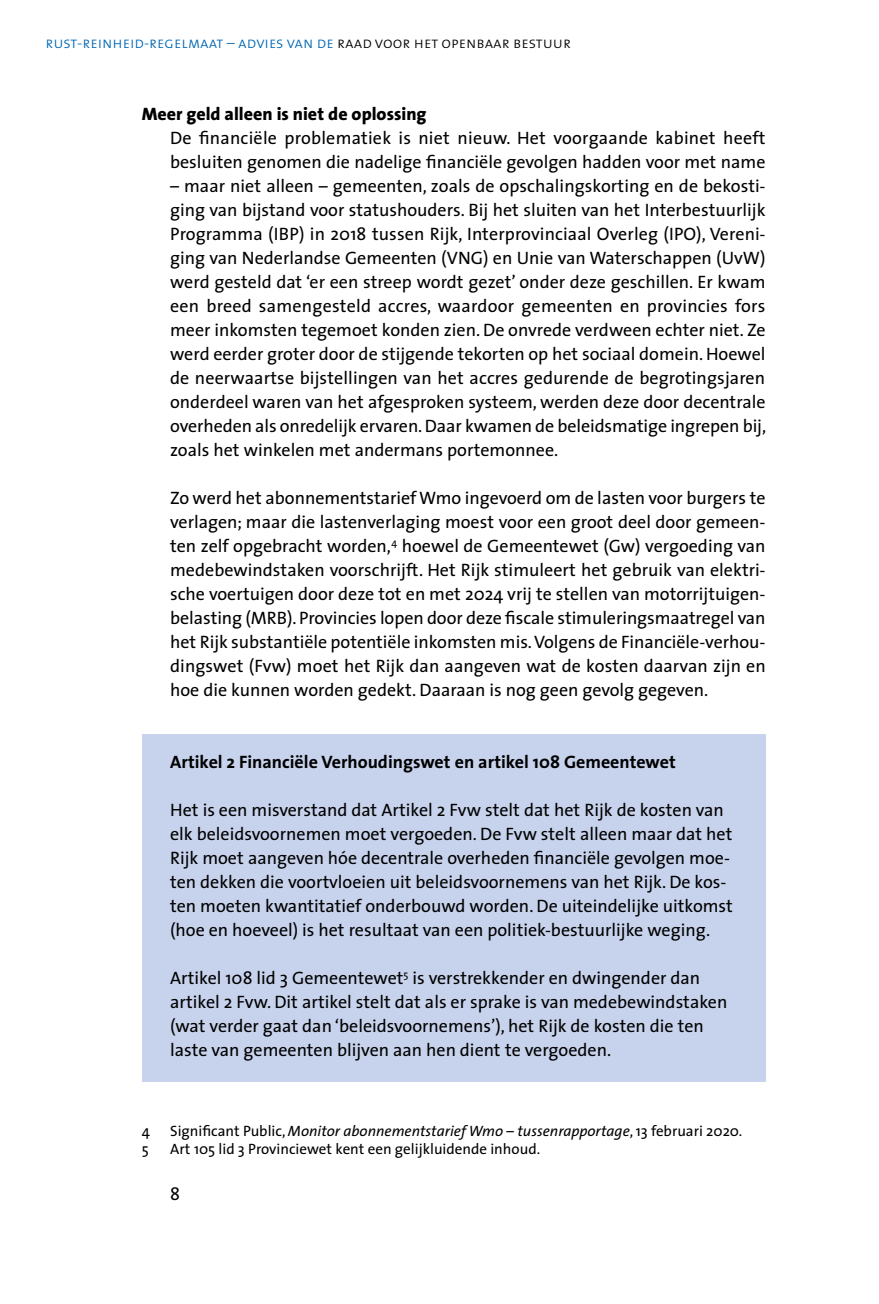
<style>
.page{position:relative;width:879px;height:1304px;background:#fff}
.page>*{position:absolute;margin:0;border:0;box-sizing:border-box;transform-origin:0 0}
.P4_Broodtekst-TheSan{font:18px/24px "The Sans";color:#000;text-align:justify}
.P5_Kadertekst-TheSan{font:18px/24px "The Sans";color:#000}
.H5_Kaderkop-TheSansB{font:700 18px "The Sans";color:#000}
.H3_Kop_1-TheSansExBo{font:800 18px "The Sans";color:#000}
.t1{font:16px "The Sans Light Caps";color:#0066b3}
.P_voetnoot-TheSans{font:italic 15px "The Sans";color:#000}
.P_voetnoot-TheSans-2{font:15px "The Sans";color:#000}
.s1{color:#000}
.s2{font-style:normal}
</style>
<div class="page">
<div style="left:142px;top:734px;width:623px;height:347px;background:#c7d2ec"></div>
<p class="t1" style="left:45px;top:32px;width:527px">rust-reinheid-regelmaat – advies van de <span class="s1">raad voor het openbaar bestuur</span></p>
<h3 class="H3_Kop_1-TheSansExBo" style="left:142px;top:102px;width:286px">Meer geld alleen is niet de oplossing</h3>
<p class="P4_Broodtekst-TheSan" style="left:170px;top:126px;width:597px">De financiële problematiek is niet nieuw. Het voorgaande kabinet heeft besluiten genomen die nadelige financiële gevolgen hadden voor met name</p>
<p class="P4_Broodtekst-TheSan" style="left:170px;top:174px;width:597px">– maar niet alleen – gemeenten, zoals de opschalingskorting en de bekosti&shy;ging van bijstand voor statushouders. Bij het sluiten van het Interbestuurlijk Programma (IBP) in 2018 tussen Rijk, Interprovinciaal Overleg (IPO), Vereni&shy;ging van Nederlandse Gemeenten (VNG) en Unie van Waterschappen (UvW) werd gesteld dat ‘er een streep wordt gezet’ onder deze geschillen. Er kwam een breed samengesteld accres, waardoor gemeenten en provincies fors meer inkomsten tegemoet konden zien. De onvrede verdween echter niet. Ze werd eerder groter door de stijgende tekorten op het sociaal domein. Hoewel de neerwaartse bijstellingen van het accres gedurende de begrotingsjaren onderdeel waren van het afgesproken systeem, werden deze door decentrale overheden als onredelijk ervaren. Daar kwamen de beleidsmatige ingrepen bij, zoals het winkelen met andermans portemonnee.</p>
<p class="P4_Broodtekst-TheSan" style="left:170px;top:486px;width:597px">Zo werd het abonnementstarief Wmo ingevoerd om de lasten voor burgers te verlagen; maar die lastenverlaging moest voor een groot deel door gemeen&shy;ten zelf opgebracht worden,<sup>4</sup> hoewel de Gemeentewet (Gw) vergoeding van medebewindstaken voorschrijft. Het Rijk stimuleert het gebruik van elektri&shy;sche voertuigen door deze tot en met 2024 vrij te stellen van motorrijtuigen&shy;belasting (MRB). Provincies lopen door deze fiscale stimuleringsmaatregel van het Rijk substantiële potentiële inkomsten mis. Volgens de Financiële-verhou&shy;dingswet (Fvw) moet het Rijk dan aangeven wat de kosten daarvan zijn en hoe die kunnen worden gedekt. Daaraan is nog geen gevolg gegeven.</p>
<p class="H5_Kaderkop-TheSansB" style="left:170px;top:750px;width:507px">Artikel 2 Financiële Verhoudingswet en artikel 108 Gemeentewet</p>
<p class="P5_Kadertekst-TheSan" style="left:170px;top:798px;width:564px">Het is een misverstand dat Artikel 2 Fvw stelt dat het Rijk de kosten van elk beleidsvoornemen moet vergoeden. De Fvw stelt alleen maar dat het Rijk moet aangeven hóe decentrale overheden financiële gevolgen moe&shy;ten dekken die voortvloeien uit beleidsvoornemens van het Rijk. De kos&shy;ten moeten kwantitatief onderbouwd worden. De uiteindelijke uitkomst (hoe en hoeveel) is het resultaat van een politiek-bestuurlijke weging.</p>
<p class="P5_Kadertekst-TheSan" style="left:170px;top:966px;width:559px">Artikel 108 lid 3 Gemeentewet<sup>5</sup> is verstrekkender en dwingender dan artikel 2 Fvw. Dit artikel stelt dat als er sprake is van medebewindstaken (wat verder gaat dan ‘beleidsvoornemens’), het Rijk de kosten die ten laste van gemeenten blijven aan hen dient te vergoeden.</p>
<p class="P_voetnoot-TheSans-2" style="left:142px;top:1121px;width:10px">4</p>
<p class="P_voetnoot-TheSans" style="left:170px;top:1121px;width:573px"><span class="s2">Significant Public,</span> Monitor abonnementstarief Wmo – tussenrapportage<span class="s2">, 13 februari 2020.</span></p>
<p class="P_voetnoot-TheSans-2" style="left:142px;top:1139px;width:9px">5</p>
<p class="P_voetnoot-TheSans-2" style="left:170px;top:1139px;width:371px">Art 105 lid 3 Provinciewet kent een gelijkluidende inhoud.</p>
<p class="P4_Broodtekst-TheSan" style="left:170px;top:1182px;width:11px">8</p>
</div>
